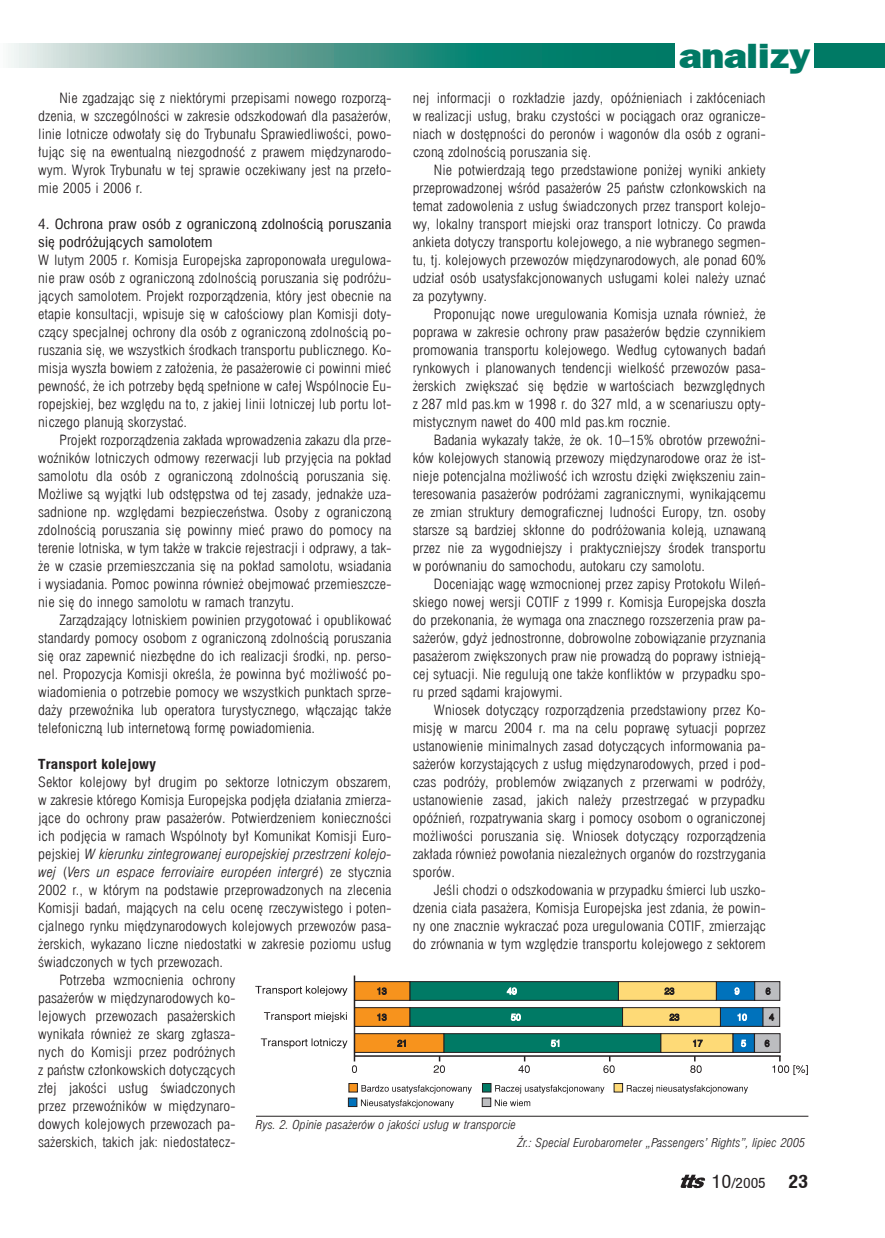
<style>
.page{position:relative;width:885px;height:1238px;background:#fff}
.page>*{position:absolute;margin:0;border:0;box-sizing:border-box;transform-origin:0 0}
.t1{font:36px "Frankfurt Goth Hvypl";color:#007a65;scale:1.1 1}
.t2{font:700 18px "Switzerland Condpl";color:#231f20;scale:1.1 1}
.t3{font:13.8px/18px "Swis 721 Lt Cn EU Normal";color:#231f20;text-align:justify;scale:1.1 1}
.t4{font:13.8px/18px "Swis 721 Lt Cn EU Italic";color:#231f20;scale:1.1 1}
.t5{font:13.8px/18px "Swis 721 Cn EU Normal";color:#231f20;scale:1.1 1}
.t6{font:700 13.8px "Switzerland Condpl";color:#231f20;scale:1.1 1}
.t7{font:13.8px "Switzerland Condpl";color:#231f20;scale:1.1 1}
.t8{font:12px "Swis 721 Lt Cn EU Italic";color:#231f20;scale:1.1 1}
.s1{font-family:"Swis 721 Lt Cn EU Normal"}
.s2{font-size:18px}
</style>
<div class="page">
<div style="left:814px;top:43px;width:70px;height:25px;background:#007a65"></div>
<svg style="left:8px;top:43px;width:666px;height:25px;background:#54a094"></svg>
<svg style="left:680px;top:1174px;width:25px;height:13px"></svg>
<div style="left:349px;top:1083px;width:8px;height:8px;background:#f7931d"></div>
<div style="left:348px;top:1083px;width:10px;height:9px;border:1px solid #231f20"></div>
<svg style="left:361px;top:1084px;width:111px;height:9px"></svg>
<div style="left:482px;top:1083px;width:9px;height:8px;background:#007a65"></div>
<div style="left:482px;top:1083px;width:9px;height:9px;border:1px solid #231f20"></div>
<svg style="left:495px;top:1085px;width:109px;height:8px"></svg>
<div style="left:614px;top:1083px;width:8px;height:8px;background:#feda77"></div>
<div style="left:613px;top:1083px;width:10px;height:9px;border:1px solid #231f20"></div>
<svg style="left:626px;top:1084px;width:122px;height:9px"></svg>
<div style="left:348px;top:1097px;width:9px;height:9px;background:#0072bc"></div>
<div style="left:348px;top:1097px;width:9px;height:9px;border:1px solid #231f20"></div>
<svg style="left:361px;top:1099px;width:93px;height:8px"></svg>
<div style="left:482px;top:1097px;width:8px;height:9px;background:#bcbdc0"></div>
<div style="left:482px;top:1097px;width:9px;height:9px;border:1px solid #231f20"></div>
<svg style="left:494px;top:1099px;width:36px;height:7px"></svg>
<svg style="left:255px;top:975px;width:552px;height:99px"></svg>
<hr style="left:256px;top:1115px;width:552px;height:1px;background:#231f20">
<p class="t3" style="left:38px;top:89px;width:322px;text-indent:21px">Nie zgadzając się z niektórymi przepisami nowego rozporzą&shy;dzenia, w szczególności w zakresie odszkodowań dla pasażerów, linie lotnicze odwołały się do Trybunału Sprawiedliwości, powo&shy;łując się na ewentualną niezgodność z prawem międzynarodo&shy;wym. Wyrok Trybunału w tej sprawie oczekiwany jest na przeło&shy;mie 2005 i 2006 r.</p>
<p class="t5" style="left:38px;top:215px;width:322px">4. Ochrona praw osób z ograniczoną zdolnością poruszania się podróżujących samolotem</p>
<p class="t3" style="left:38px;top:251px;width:322px">W lutym 2005 r. Komisja Europejska zaproponowała uregulowa&shy;nie praw osób z ograniczoną zdolnością poruszania się podróżu&shy;jących samolotem. Projekt rozporządzenia, który jest obecnie na etapie konsultacji, wpisuje się w całościowy plan Komisji doty&shy;czący specjalnej ochrony dla osób z ograniczoną zdolnością po&shy;ruszania się, we wszystkich środkach transportu publicznego. Ko&shy;misja wyszła bowiem z założenia, że pasażerowie ci powinni mieć pewność, że ich potrzeby będą spełnione w całej Wspólnocie Eu&shy;ropejskiej, bez względu na to, z jakiej linii lotniczej lub portu lot&shy;niczego planują skorzystać.</p>
<p class="t3" style="left:38px;top:431px;width:322px;text-indent:21px">Projekt rozporządzenia zakłada wprowadzenia zakazu dla prze&shy;woźników lotniczych odmowy rezerwacji lub przyjęcia na pokład samolotu dla osób z ograniczoną zdolnością poruszania się.<br>Możliwe są wyjątki lub odstępstwa od tej zasady, jednakże uza&shy;sadnione np. względami bezpieczeństwa. Osoby z ograniczoną zdolnością poruszania się powinny mieć prawo do pomocy na terenie lotniska, w tym także w trakcie rejestracji i odprawy, a tak&shy;że w czasie przemieszczania się na pokład samolotu, wsiadania i wysiadania. Pomoc powinna również obejmować przemieszcze&shy;nie się do innego samolotu w ramach tranzytu.</p>
<p class="t3" style="left:38px;top:611px;width:322px;text-indent:21px">Zarządzający lotniskiem powinien przygotować i opublikować standardy pomocy osobom z ograniczoną zdolnością poruszania się oraz zapewnić niezbędne do ich realizacji środki, np. perso&shy;nel. Propozycja Komisji określa, że powinna być możliwość po&shy;wiadomienia o potrzebie pomocy we wszystkich punktach sprze&shy;daży przewoźnika lub operatora turystycznego, włączając także telefoniczną lub internetową formę powiadomienia.</p>
<p class="t6" style="left:38px;top:755px;width:108px">Transport kolejowy</p>
<p class="t3" style="left:38px;top:773px;width:322px">Sektor kolejowy był drugim po sektorze lotniczym obszarem, w zakresie którego Komisja Europejska podjęła działania zmierza&shy;jące do ochrony praw pasażerów. Potwierdzeniem konieczności ich podjęcia w ramach Wspólnoty był Komunikat Komisji Euro-</p>
<p class="t4" style="left:38px;top:845px;width:322px"><span class="s1">pejskiej</span> W kierunku zintegrowanej europejskiej przestrzeni kolejo&shy;wej <span class="s1">(</span>Vers un espace ferroviaire européen intergré<span class="s1">) ze stycznia</span></p>
<p class="t3" style="left:38px;top:881px;width:322px">2002 r., w którym na podstawie przeprowadzonych na zlecenia Komisji badań, mających na celu ocenę rzeczywistego i poten&shy;cjalnego rynku międzynarodowych kolejowych przewozów pasa&shy;żerskich, wykazano liczne niedostatki w zakresie poziomu usług świadczonych w tych przewozach.</p>
<h1 class="t1" style="left:678px;top:33px;width:121px">analizy</h1>
<p class="t3" style="left:412px;top:89px;width:322px">nej informacji o rozkładzie jazdy, opóźnieniach i zakłóceniach w realizacji usług, braku czystości w pociągach oraz ogranicze&shy;niach w dostępności do peronów i wagonów dla osób z ograni&shy;czoną zdolnością poruszania się.</p>
<p class="t3" style="left:412px;top:161px;width:322px;text-indent:21px">Nie potwierdzają tego przedstawione poniżej wyniki ankiety przeprowadzonej wśród pasażerów 25 państw członkowskich na temat zadowolenia z usług świadczonych przez transport kolejo&shy;wy, lokalny transport miejski oraz transport lotniczy. Co prawda ankieta dotyczy transportu kolejowego, a nie wybranego segmen&shy;tu, tj. kolejowych przewozów międzynarodowych, ale ponad 60% udział osób usatysfakcjonowanych usługami kolei należy uznać za pozytywny.</p>
<p class="t3" style="left:412px;top:305px;width:322px;text-indent:21px">Proponując nowe uregulowania Komisja uznała również, że poprawa w zakresie ochrony praw pasażerów będzie czynnikiem promowania transportu kolejowego. Według cytowanych badań rynkowych i planowanych tendencji wielkość przewozów pasa&shy;żerskich zwiększać się będzie w wartościach bezwzględnych z 287 mld pas.km w 1998 r. do 327 mld, a w scenariuszu opty&shy;mistycznym nawet do 400 mld pas.km rocznie.</p>
<p class="t3" style="left:412px;top:431px;width:322px;text-indent:21px">Badania wykazały także, że ok. 10–15% obrotów przewoźni&shy;ków kolejowych stanowią przewozy międzynarodowe oraz że ist&shy;nieje potencjalna możliwość ich wzrostu dzięki zwiększeniu zain&shy;teresowania pasażerów podróżami zagranicznymi, wynikającemu ze zmian struktury demograficznej ludności Europy, tzn. osoby starsze są bardziej skłonne do podróżowania koleją, uznawaną przez nie za wygodniejszy i praktyczniejszy środek transportu w porównaniu do samochodu, autokaru czy samolotu.</p>
<p class="t3" style="left:412px;top:575px;width:322px;text-indent:21px">Doceniając wagę wzmocnionej przez zapisy Protokołu Wileń&shy;skiego nowej wersji COTIF z 1999 r. Komisja Europejska doszła do przekonania, że wymaga ona znacznego rozszerzenia praw pa&shy;sażerów, gdyż jednostronne, dobrowolne zobowiązanie przyznania pasażerom zwiększonych praw nie prowadzą do poprawy istnieją&shy;cej sytuacji. Nie regulują one także konfliktów w przypadku spo&shy;ru przed sądami krajowymi.</p>
<p class="t3" style="left:412px;top:701px;width:322px;text-indent:21px">Wniosek dotyczący rozporządzenia przedstawiony przez Ko&shy;misję w marcu 2004 r. ma na celu poprawę sytuacji poprzez ustanowienie minimalnych zasad dotyczących informowania pa&shy;sażerów korzystających z usług międzynarodowych, przed i pod&shy;czas podróży, problemów związanych z przerwami w podróży, ustanowienie zasad, jakich należy przestrzegać w przypadku opóźnień, rozpatrywania skarg i pomocy osobom o ograniczonej możliwości poruszania się. Wniosek dotyczący rozporządzenia zakłada również powołania niezależnych organów do rozstrzygania sporów.</p>
<p class="t3" style="left:412px;top:881px;width:322px;text-indent:21px">Jeśli chodzi o odszkodowania w przypadku śmierci lub uszko&shy;dzenia ciała pasażera, Komisja Europejska jest zdania, że powin&shy;ny one znacznie wykraczać poza uregulowania COTIF, zmierzając do zrównania w tym względzie transportu kolejowego z sektorem</p>
<p class="t3" style="left:38px;top:971px;width:181px;text-indent:21px">Potrzeba wzmocnienia ochrony pasażerów w międzynarodowych ko&shy;lejowych przewozach pasażerskich wynikała również ze skarg zgłasza&shy;nych do Komisji przez podróżnych z państw członkowskich dotyczących złej jakości usług świadczonych przez przewoźników w międzynaro&shy;dowych kolejowych przewozach pa&shy;sażerskich, takich jak: niedostatecz-</p>
<p class="t8" style="left:256px;top:1117px;width:238px">Rys. 2. Opinie pasażerów o jakości usług w transporcie</p>
<p class="t8" style="left:517px;top:1135px;width:263px">Źr.: Special Eurobarometer „Passengers’ Rights”, lipiec 2005</p>
<p class="t7" style="left:711px;top:1173px;width:51px"><span class="s2">10</span>/2005</p>
<h2 class="t2" style="left:788px;top:1170px;width:20px">23</h2>
</div>
